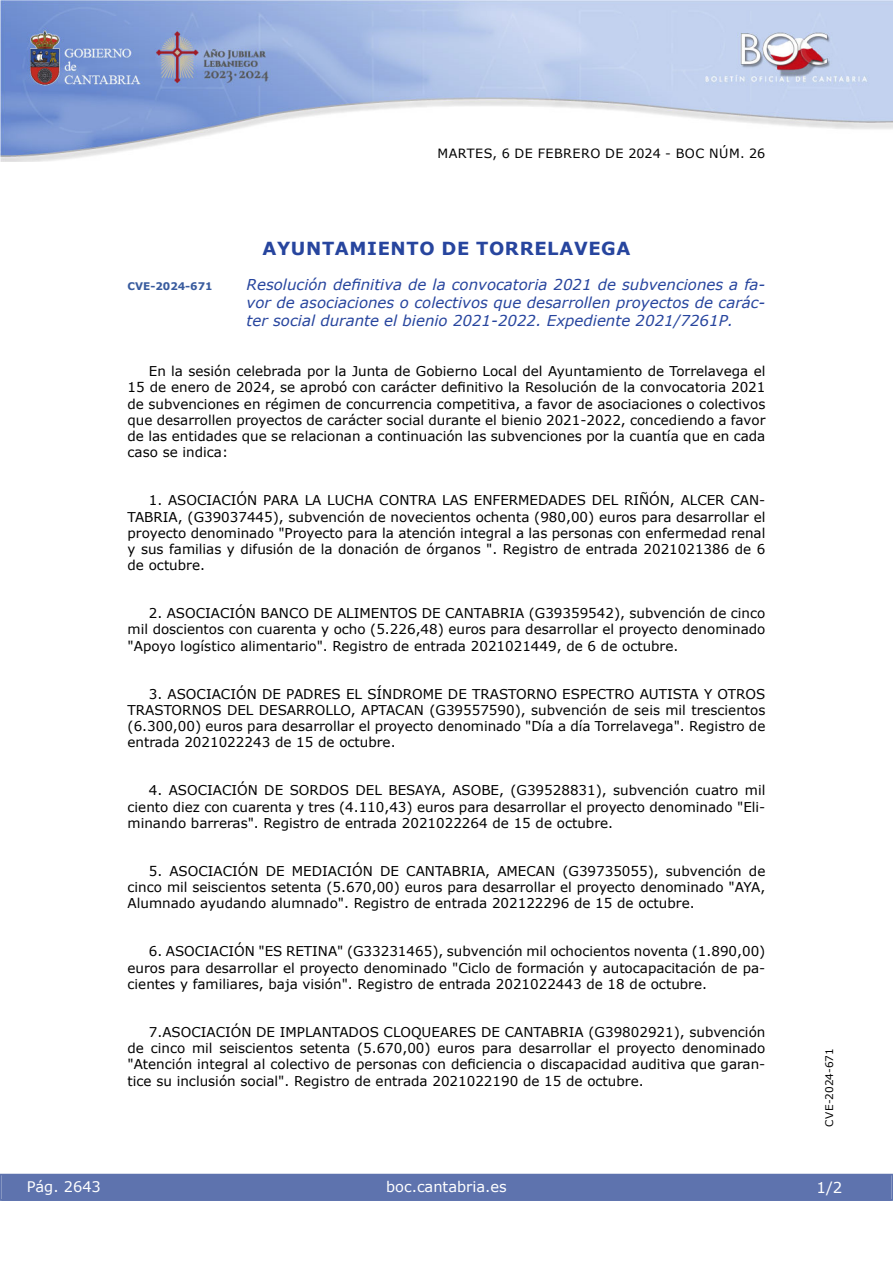
<style>
.page{position:relative;width:893px;height:1263px;background:#fff}
.page>*{position:absolute;margin:0;border:0;box-sizing:border-box;transform-origin:0 0}
.emisor_text{font:700 18px "Verdana";letter-spacing:.035em;color:#27459e}
.Titulo_text{font:italic 15px/18px "Verdana";color:#27459e;text-align:justify}
.t1{font:15px "Verdana 2";color:#fff}
.t2{font:14.55px "Verdana 2";color:#fff}
.inicio_de_parrafo{font:13.5px/16.2px "Verdana";color:#000;text-align:justify}
.inicio_de_parrafo-2{font:13.5px/16.2px "Verdana 2";color:#000;text-align:justify}
.t3{font:12.75px "Verdana 2";letter-spacing:.035em;color:#000}
.t4{font:10.5px "Verdana 2";color:#000}
.Titulo_text-2{font:700 10.5px "Verdana";color:#385b9e}
.s1{font-family:"Verdana"}
.s2{font-family:"Verdana 2"}
</style>
<div class="page">
<img style="left:0;top:0;width:893px;height:161px">
<div style="left:1px;top:1174px;width:890px;height:27px;background:#5e73ae"></div>
<p class="t3" style="left:438px;top:144px;width:329px">MARTES, 6 DE FEBRERO DE 2024 - BOC NÚM. 26</p>
<h4 class="emisor_text" style="left:262px;top:236px;width:370px">AYUNTAMIENTO DE TORRELAVEGA</h4>
<p class="Titulo_text-2" style="left:128px;top:279px;width:87px">CVE-2024-671</p>
<p class="Titulo_text" style="left:247px;top:275px;width:520px">Resolución definitiva de la convocatoria 2021 de subvenciones a fa&shy;vor de asociaciones o colectivos que desarrollen proyectos de carác&shy;ter social durante el bienio 2021-2022. Expediente 2021/7261P.</p>
<p class="inicio_de_parrafo-2" style="left:128px;top:363px;width:639px;text-indent:21px">En la sesión celebrada por la Junta de Gobierno Local del Ayuntamiento de Torrelavega el <span class="s1">15 de enero de 2024, se aprobó con carácter definitivo la Resolución de la convocatoria 2021 </span>de subvenciones en régimen de concurrencia competitiva, a favor de asociaciones o colectivos que desarrollen proyectos de carácter social durante el bienio 2021-2022, concediendo a favor de las entidades que se relacionan a continuación las subvenciones por la cuantía que en cada caso se indica:</p>
<p class="inicio_de_parrafo" style="left:128px;top:492px;width:639px;text-indent:21px">1. ASOCIACIÓN PARA LA LUCHA CONTRA LAS ENFERMEDADES DEL RIÑÓN, ALCER CAN<span class="s2">-</span>TABRIA, (G39037445), subvención de novecientos ochenta (980,00) euros para desarrollar el <span class="s2">proyecto denominado "Proyecto para la atención integral a las personas con enfermedad renal </span>y sus familias y difusión de la donación de órganos ". Registro de entrada 2021021386 de 6 <span class="s2">de octubre.</span></p>
<p class="inicio_de_parrafo" style="left:128px;top:605px;width:639px;text-indent:21px">2. ASOCIACIÓN BANCO DE ALIMENTOS DE CANTABRIA (G39359542), subvención de cinco mil doscientos con cuarenta y ocho (5.226,48) euros para desarrollar el proyecto denominado "Apoyo logístico alimentario". Registro de entrada 2021021449, de 6 de octubre.</p>
<p class="inicio_de_parrafo" style="left:128px;top:686px;width:639px;text-indent:21px">3. ASOCIACIÓN DE PADRES EL SÍNDROME DE TRASTORNO ESPECTRO AUTISTA Y OTROS TRASTORNOS DEL DESARROLLO, APTACAN (G39557590), subvención de seis mil trescientos (6.300,00) euros para desarrollar el proyecto denominado "Día a día Torrelavega". Registro de <span class="s2">entrada 2021022243 de 15 de octubre.</span></p>
<p class="inicio_de_parrafo" style="left:128px;top:782px;width:639px;text-indent:21px">4. ASOCIACIÓN DE SORDOS DEL BESAYA, ASOBE, (G39528831), subvención cuatro mil ciento diez con cuarenta y tres (4.110,43) euros para desarrollar el proyecto denominado "Eli&shy;minando barreras". Registro de entrada 2021022264 de 15 de octubre.</p>
<p class="inicio_de_parrafo" style="left:128px;top:863px;width:639px;text-indent:21px">5. ASOCIACIÓN DE MEDIACIÓN DE CANTABRIA, AMECAN (G39735055), subvención de cinco mil seiscientos setenta (5.670,00) euros para desarrollar el proyecto denominado "AYA, Alumnado ayudando alumnado". Registro de entrada 202122296 de 15 de octubre.</p>
<p class="inicio_de_parrafo" style="left:128px;top:943px;width:639px;text-indent:21px">6. ASOCIACIÓN "ES RETINA" (G33231465), subvención mil ochocientos noventa (1.890,00) <span class="s2">euros para desarrollar el proyecto denominado "Ciclo de formación y autocapacitación de pa&shy;</span>cientes y familiares, baja visión". Registro de entrada 2021022443 de 18 de octubre.</p>
<p class="inicio_de_parrafo" style="left:128px;top:1024px;width:639px;text-indent:21px">7.ASOCIACIÓN DE IMPLANTADOS CLOQUEARES DE CANTABRIA (G39802921), subvención de cinco mil seiscientos setenta (5.670,00) euros para desarrollar el proyecto denominado "Atención integral al colectivo de personas con deficiencia o discapacidad auditiva que garan&shy;tice su inclusión social". Registro de entrada 2021022190 de 15 de octubre.</p>
<p class="t2" style="left:27px;top:1177px;width:76px">Pág. 2643</p>
<p class="t2" style="left:386px;top:1177px;width:122px">boc.cantabria.es</p>
<p class="t4" style="left:822px;top:1126px;width:80px;rotate:-90deg">CVE-2024-671</p>
<p class="t1" style="left:816px;top:1177px;width:27px">1/2</p>
</div>
